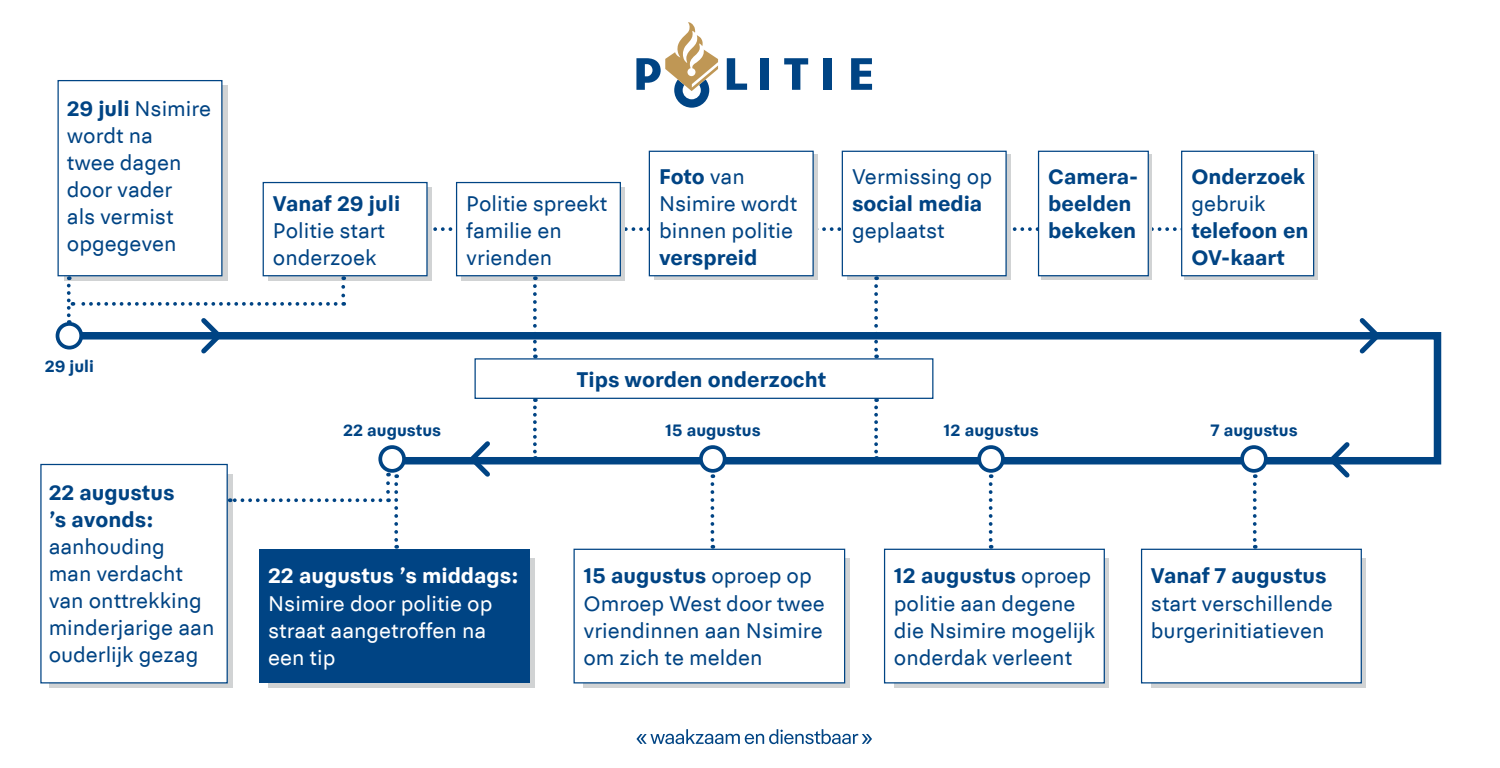
<style>
.page{position:relative;width:1500px;height:768px;background:#fff}
.page>*{position:absolute;margin:0;border:0;box-sizing:border-box;transform-origin:0 0}
.t1{font:22.5px/27px "Politie Sans";color:#004484}
.t2{font:700 22.5px/27px "Politie Sans";color:#004484}
.t3{font:22.5px/27px "Politie Sans";color:#fff}
.t4{font:700 22.5px "Politie Sans";color:#fff}
.t5{font:700 17.5px "Politie Sans";color:#004484}
.s1{font-weight:700}
</style>
<div class="page">
<svg style="left:64px;top:85px;width:164px;height:195px"></svg>
<svg style="left:435px;top:227px;width:746px;height:4px"></svg>
<svg style="left:55px;top:328px;width:1387px;height:140px"></svg>
<div style="left:58px;top:80px;width:164px;height:196px;background:#fff;border:1px solid #004484"></div>
<div style="left:475px;top:358px;width:458px;height:41px;border:1px solid #004484"></div>
<div style="left:268px;top:187px;width:164px;height:93px;background:linear-gradient(to bottom,#d1d3d4,#d1d3d4)"></div>
<div style="left:263px;top:182px;width:165px;height:94px;background:#fff;border:1px solid #004484"></div>
<div style="left:461px;top:187px;width:164px;height:93px;background:linear-gradient(to right,#caced1,#cdd0d2)"></div>
<div style="left:456px;top:182px;width:165px;height:94px;background:#fff;border:1px solid #004484"></div>
<svg style="left:654px;top:154px;width:164px;height:126px"></svg>
<div style="left:649px;top:151px;width:165px;height:125px;background:#fff;border:1px solid #004484"></div>
<svg style="left:847px;top:154px;width:164px;height:126px"></svg>
<div style="left:842px;top:151px;width:165px;height:125px;background:#fff;border:1px solid #004484"></div>
<svg style="left:1042px;top:154px;width:110px;height:126px"></svg>
<div style="left:1038px;top:151px;width:111px;height:125px;background:#fff;border:1px solid #004484"></div>
<svg style="left:1185px;top:154px;width:133px;height:126px"></svg>
<div style="left:1181px;top:151px;width:133px;height:125px;background:#fff;border:1px solid #004484"></div>
<div style="left:1151px;top:558px;width:215px;height:130px;background:linear-gradient(to right,#d1d3d4,#d1d3d4)"></div>
<div style="left:1141px;top:548px;width:221px;height:135px;background:#fff;border:1px solid #004484"></div>
<div style="left:894px;top:558px;width:215px;height:130px;background:linear-gradient(to right,#d1d3d4,#d1d3d4)"></div>
<div style="left:884px;top:548px;width:221px;height:135px;background:#fff;border:1px solid #004484"></div>
<div style="left:584px;top:558px;width:266px;height:130px;background:linear-gradient(to right,#d1d3d4,#d1d3d4)"></div>
<div style="left:574px;top:548px;width:271px;height:135px;background:#fff;border:1px solid #004484"></div>
<svg style="left:268px;top:558px;width:266px;height:130px;background:#acbac6"></svg>
<div style="left:259px;top:549px;width:270px;height:133px;background:#004484"></div>
<div style="left:49px;top:474px;width:183px;height:214px;background:#d1d3d4"></div>
<div style="left:40px;top:464px;width:188px;height:219px;background:#fff;border:1px solid #004484"></div>
<div style="left:58px;top:324px;width:23px;height:23px;background:#fff;border-radius:50%"></div>
<div style="left:56px;top:322px;width:27px;height:27px;border:4px solid #004484;border-radius:50%"></div>
<div style="left:1242px;top:447px;width:24px;height:24px;background:#fff;border-radius:50%"></div>
<div style="left:1240px;top:445px;width:28px;height:27px;border:4px solid #004484;border-radius:50%"></div>
<div style="left:979px;top:447px;width:24px;height:24px;background:#fff;border-radius:50%"></div>
<div style="left:977px;top:445px;width:28px;height:27px;border:4px solid #004484;border-radius:50%"></div>
<div style="left:701px;top:447px;width:24px;height:24px;background:#fff;border-radius:50%"></div>
<div style="left:699px;top:445px;width:28px;height:27px;border:4px solid #004484;border-radius:50%"></div>
<div style="left:380px;top:447px;width:24px;height:24px;background:#fff;border-radius:50%"></div>
<div style="left:378px;top:445px;width:28px;height:27px;border:4px solid #004484;border-radius:50%"></div>
<svg style="left:1253px;top:484px;width:4px;height:64px"></svg>
<svg style="left:989px;top:484px;width:4px;height:64px"></svg>
<svg style="left:711px;top:484px;width:3px;height:64px"></svg>
<svg style="left:386px;top:472px;width:12px;height:76px"></svg>
<svg style="left:230px;top:498px;width:150px;height:4px"></svg>
<svg style="left:533px;top:286px;width:4px;height:72px"></svg>
<svg style="left:533px;top:398px;width:4px;height:62px"></svg>
<svg style="left:874px;top:286px;width:4px;height:72px"></svg>
<svg style="left:874px;top:398px;width:4px;height:62px"></svg>
<svg style="left:67px;top:276px;width:278px;height:82px"></svg>
<svg style="left:1355px;top:318px;width:30px;height:40px"></svg>
<svg style="left:851px;top:58px;width:21px;height:32px"></svg>
<div style="left:823px;top:58px;width:9px;height:32px;background:#004484"></div>
<svg style="left:784px;top:58px;width:24px;height:32px"></svg>
<div style="left:761px;top:58px;width:8px;height:32px;background:#004484"></div>
<svg style="left:727px;top:58px;width:20px;height:32px"></svg>
<svg style="left:636px;top:22px;width:82px;height:86px"></svg>
<svg style="left:636px;top:729px;width:236px;height:15px"></svg>
<svg style="left:1325px;top:437px;width:29px;height:41px"></svg>
<svg style="left:465px;top:436px;width:30px;height:41px"></svg>
<p class="t1" style="left:67px;top:95px;width:146px"><span class="s1">29 juli</span> Nsimire wordt na<br>twee dagen door vader<br>als vermist opgegeven</p>
<p class="t5" style="left:45px;top:355px;width:51px">29 juli</p>
<p class="t2" style="left:49px;top:478px;width:127px">22 augustus ’s avonds:</p>
<p class="t1" style="left:49px;top:533px;width:167px">aanhouding<br>man verdacht van onttrekking minderjarige aan ouderlijk gezag</p>
<p class="t2" style="left:273px;top:190px;width:129px">Vanaf 29 juli</p>
<p class="t1" style="left:273px;top:217px;width:114px">Politie start onderzoek</p>
<p class="t1" style="left:466px;top:190px;width:142px">Politie spreekt familie en vrienden</p>
<p class="t1" style="left:659px;top:163px;width:140px"><span class="s1">Foto</span> van<br>Nsimire wordt binnen politie</p>
<p class="t2" style="left:659px;top:244px;width:100px">verspreid</p>
<p class="t1" style="left:852px;top:163px;width:142px">Vermissing op</p>
<p class="t2" style="left:852px;top:190px;width:132px">social media</p>
<p class="t1" style="left:852px;top:217px;width:94px">geplaatst</p>
<p class="t2" style="left:577px;top:366px;width:251px">Tips worden onderzocht</p>
<p class="t2" style="left:1048px;top:163px;width:92px">Camera&shy;beelden bekeken</p>
<p class="t2" style="left:1191px;top:163px;width:116px">Onderzoek</p>
<p class="t1" style="left:1191px;top:190px;width:76px">gebruik</p>
<p class="t2" style="left:1191px;top:217px;width:119px">telefoon en<br>OV-kaart</p>
<p class="t5" style="left:343px;top:419px;width:99px">22 augustus</p>
<p class="t5" style="left:665px;top:419px;width:97px">15 augustus</p>
<p class="t5" style="left:944px;top:419px;width:97px">12 augustus</p>
<p class="t5" style="left:1211px;top:419px;width:89px">7 augustus</p>
<p class="t4" style="left:268px;top:562px;width:252px">22 augustus ’s middags:</p>
<p class="t3" style="left:268px;top:590px;width:226px">Nsimire door politie op straat aangetroffen na een tip</p>
<p class="t1" style="left:584px;top:563px;width:243px"><span class="s1">15 augustus</span> oproep op<br>Omroep West door twee vriendinnen aan Nsimire om zich te melden</p>
<p class="t1" style="left:894px;top:563px;width:203px"><span class="s1">12 augustus</span> oproep politie aan degene die Nsimire mogelijk onderdak verleent</p>
<p class="t2" style="left:1151px;top:562px;width:177px">Vanaf 7 augustus</p>
<p class="t1" style="left:1151px;top:590px;width:184px">start verschillende burgerinitiatieven</p>
</div>
